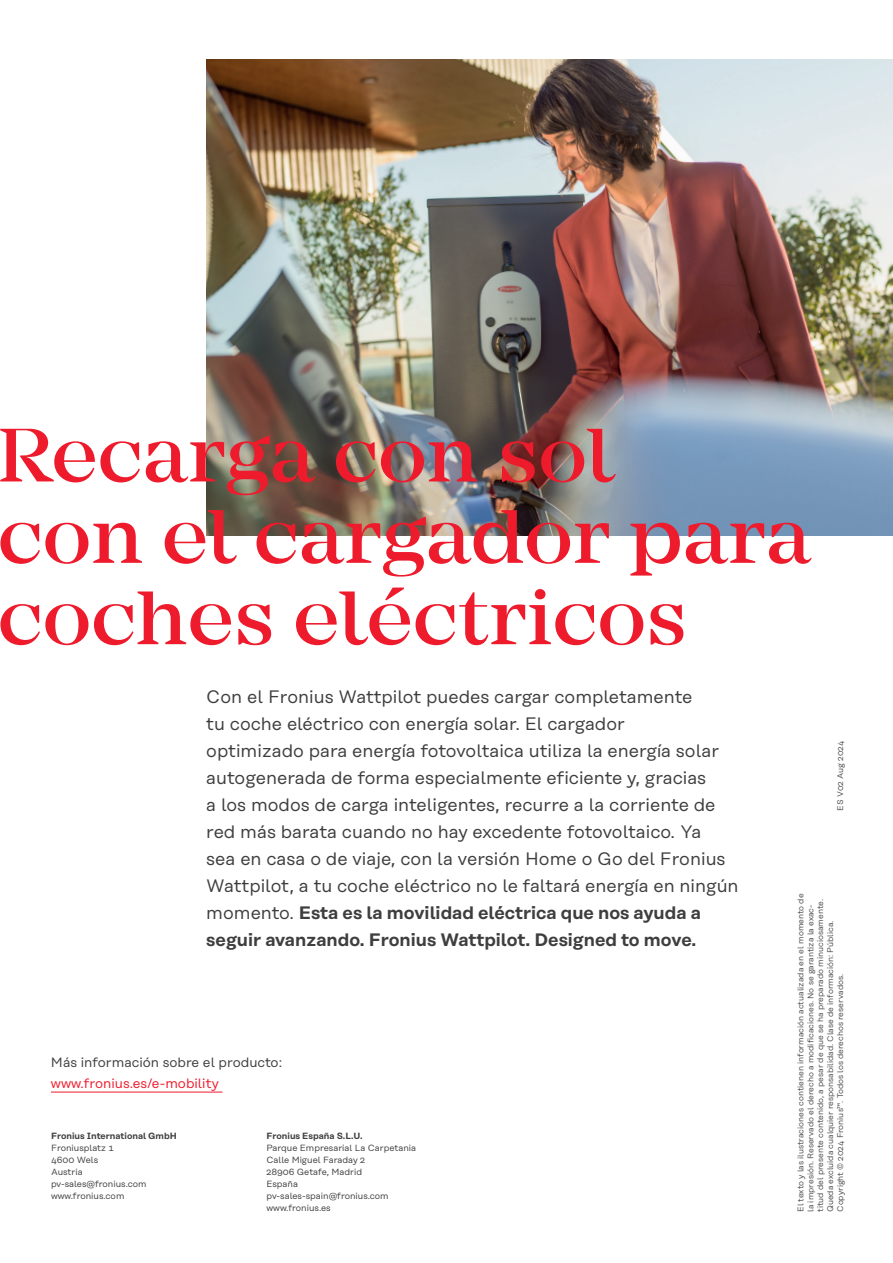
<style>
.page{position:relative;width:893px;height:1263px;background:#fff}
.page>*{position:absolute;margin:0;border:0;box-sizing:border-box;transform-origin:0 0}
.t1{font:500 78.6px/81.3px "Mirador";color:#ee1b2d}
.t2{font:18px/27px "Rational Text";color:#3e3e3f}
.t3{font:13.5px "Rational Text";color:#3e3e3f}
.t4{font:13.5px "Rational Text";color:#ee1b2d}
.t5{font:9px/12px "Rational Text";color:#3e3e3f}
.t6{font:600 9px "Rational Text";color:#3e3e3f}
.t7{font:8.25px/9.9px "Rational Text";color:#4b4c4d}
.s1{font-weight:600}
</style>
<div class="page">
<hr style="left:51px;top:1092px;width:171px;height:1px;background:#ee1b2d">
<img style="left:206px;top:60px;width:687px;height:476px">
<h1 class="t1" style="left:-2px;top:415px;width:815px">Recarga con sol<br>con el cargador para coches eléctricos</h1>
<p class="t2" style="left:206px;top:683px;width:534px">Con el Fronius Wattpilot puedes cargar completamente<br>tu coche eléctrico con energía solar. El cargador<br>optimizado para energía fotovoltaica utiliza la energía solar autogenerada de forma especialmente eficiente y, gracias<br>a los modos de carga inteligentes, recurre a la corriente de red más barata cuando no hay excedente fotovoltaico. Ya<br>sea en casa o de viaje, con la versión Home o Go del Fronius Wattpilot, a tu coche eléctrico no le faltará energía en ningún momento. <span class="s1">Esta es la movilidad eléctrica que nos ayuda a seguir avanzando. Fronius Wattpilot. Designed to move.</span></p>
<p class="t3" style="left:51px;top:1054px;width:233px">Más información sobre el producto:</p>
<p class="t4" style="left:51px;top:1075px;width:169px">www.fronius.es/e-mobility</p>
<p class="t6" style="left:51px;top:1130px;width:127px">Fronius International GmbH</p>
<p class="t5" style="left:51px;top:1141px;width:97px">Froniusplatz 1<br>4600 Wels<br>Austria pv-sales@fronius.com www.fronius.com</p>
<p class="t6" style="left:266px;top:1130px;width:97px">Fronius España S.L.U.</p>
<p class="t5" style="left:266px;top:1141px;width:151px">Parque Empresarial La Carpetania<br>Calle Miguel Faraday 2<br>28906 Getafe, Madrid<br>España pv-sales-spain@fronius.com www.fronius.es</p>
<p class="t7" style="left:835px;top:810px;width:71px;rotate:-90deg">ES V02 Aug 2024</p>
<p class="t7" style="left:796px;top:1212px;width:320px;rotate:-90deg">El texto y las ilustraciones contienen información actualizada en el momento de la impresión. Reservado el derecho a modificaciones. No se garantiza la exac&shy;titud del presente contenido, a pesar de que se ha preparado minuciosamente.<br>Queda excluida cualquier responsabilidad. Clase de información: Pública.<br>Copyright © 2024 Fronius™. Todos los derechos reservados.</p>
</div>
